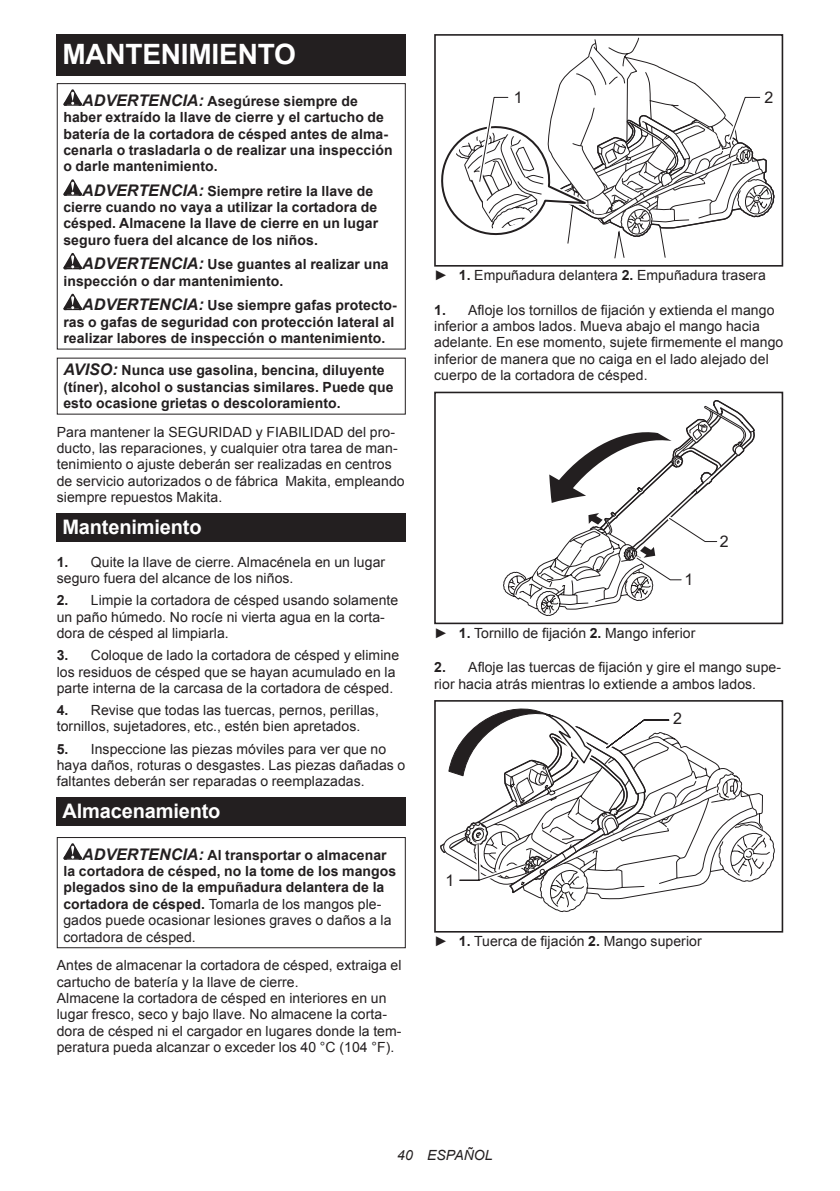
<style>
.page{position:relative;width:840px;height:1191px;background:#fff}
.page>*{position:absolute;margin:0;border:0;box-sizing:border-box;transform-origin:0 0}
.t1{font:700 28px "Arial";letter-spacing:-.01em;color:#fff}
.t2{font:700 20px "Arial";letter-spacing:-.01em;color:#fff}
.t3{font:16px "Arial";color:#231f20}
.t4{font:14px/16.4px "Arial";letter-spacing:.005em;color:#231f20}
.t5{font:700 14px/16.4px "Arial";letter-spacing:.005em;color:#231f20}
.t6{font:italic 14px "Arial";letter-spacing:.005em;color:#231f20}
.s1{font-style:italic;font-size:16px}
.s2{font-weight:700}
.s3{font-weight:400}
</style>
<div class="page">
<div style="left:57px;top:34px;width:348px;height:41px;background:#231f20"></div>
<svg style="left:63px;top:89px;width:19px;height:17px"></svg>
<svg style="left:63px;top:179px;width:19px;height:17px"></svg>
<svg style="left:63px;top:253px;width:19px;height:16px"></svg>
<svg style="left:63px;top:294px;width:19px;height:16px"></svg>
<div style="left:57px;top:83px;width:348px;height:266px;border:1px solid #231f20"></div>
<div style="left:57px;top:513px;width:348px;height:29px;background:#231f20"></div>
<div style="left:57px;top:797px;width:348px;height:29px;background:#231f20"></div>
<svg style="left:63px;top:843px;width:19px;height:16px"></svg>
<div style="left:57px;top:837px;width:348px;height:111px;border:1px solid #231f20"></div>
<div style="left:434px;top:34px;width:348px;height:233px;border:2px solid #231f20"></div>
<svg style="left:434px;top:37px;width:340px;height:222px"></svg>
<div style="left:434px;top:392px;width:348px;height:232px;border:2px solid #231f20"></div>
<svg style="left:503px;top:400px;width:252px;height:216px"></svg>
<svg style="left:533px;top:765px;width:241px;height:147px"></svg>
<svg style="left:735px;top:793px;width:27px;height:98px"></svg>
<div style="left:434px;top:700px;width:348px;height:232px;border:2px solid #231f20"></div>
<svg style="left:438px;top:700px;width:280px;height:195px"></svg>
<h1 class="t1" style="left:62px;top:35px;width:235px">MANTENIMIENTO</h1>
<p class="t5" style="left:63px;top:93px;width:330px;text-indent:19px"><span class="s1">ADVERTENCIA:</span> Asegúrese siempre de haber extraído la llave de cierre y el cartucho de batería de la cortadora de césped antes de alma&shy;cenarla o trasladarla o de realizar una inspección o darle mantenimiento.</p>
<p class="t5" style="left:63px;top:183px;width:316px;text-indent:19px"><span class="s1">ADVERTENCIA:</span> Siempre retire la llave de cierre cuando no vaya a utilizar la cortadora de césped. Almacene la llave de cierre en un lugar seguro fuera del alcance de los niños.</p>
<p class="t5" style="left:63px;top:257px;width:326px;text-indent:19px"><span class="s1">ADVERTENCIA:</span> Use guantes al realizar una inspección o dar mantenimiento.</p>
<p class="t5" style="left:63px;top:297px;width:335px;text-indent:19px"><span class="s1">ADVERTENCIA:</span> Use siempre gafas protecto&shy;ras o gafas de seguridad con protección lateral al realizar labores de inspección o mantenimiento.</p>
<p class="t5" style="left:63px;top:362px;width:331px"><span class="s1">AVISO:</span> Nunca use gasolina, bencina, diluyente (tíner), alcohol o sustancias similares. Puede que esto ocasione grietas o descoloramiento.</p>
<p class="t4" style="left:57px;top:424px;width:349px">Para mantener la SEGURIDAD y FIABILIDAD del pro&shy;ducto, las reparaciones, y cualquier otra tarea de man&shy;tenimiento o ajuste deberán ser realizadas en centros de servicio autorizados o de fábrica Makita, empleando siempre repuestos Makita.</p>
<h2 class="t2" style="left:62px;top:513px;width:141px">Mantenimiento</h2>
<p class="t4" style="left:57px;top:554px;width:330px"><span class="s2">1.</span> Quite la llave de cierre. Almacénela en un lugar seguro fuera del alcance de los niños.</p>
<p class="t4" style="left:57px;top:592px;width:343px"><span class="s2">2.</span> Limpie la cortadora de césped usando solamente un paño húmedo. No rocíe ni vierta agua en la corta&shy;dora de césped al limpiarla.</p>
<p class="t4" style="left:57px;top:647px;width:344px"><span class="s2">3.</span> Coloque de lado la cortadora de césped y elimine los residuos de césped que se hayan acumulado en la parte interna de la carcasa de la cortadora de césped.</p>
<p class="t4" style="left:57px;top:702px;width:323px"><span class="s2">4.</span> Revise que todas las tuercas, pernos, perillas, tornillos, sujetadores, etc., estén bien apretados.</p>
<p class="t4" style="left:57px;top:740px;width:350px"><span class="s2">5.</span> Inspeccione las piezas móviles para ver que no haya daños, roturas o desgastes. Las piezas dañadas o faltantes deberán ser reparadas o reemplazadas.</p>
<h2 class="t2" style="left:62px;top:797px;width:159px">Almacenamiento</h2>
<p class="t5" style="left:63px;top:847px;width:334px;text-indent:19px"><span class="s1">ADVERTENCIA:</span> Al transportar o almacenar la cortadora de césped, no la tome de los mangos plegados sino de la empuñadura delantera de la cortadora de césped. <span class="s3">Tomarla de los mangos ple&shy;gados puede ocasionar lesiones graves o daños a la cortadora de césped.</span></p>
<p class="t4" style="left:57px;top:957px;width:346px">Antes de almacenar la cortadora de césped, extraiga el cartucho de batería y la llave de cierre.<br>Almacene la cortadora de césped en interiores en un lugar fresco, seco y bajo llave. No almacene la corta&shy;dora de césped ni el cargador en lugares donde la tem&shy;peratura pueda alcanzar o exceder los 40 °C (104 °F).</p>
<p class="t3" style="left:513px;top:87px;width:10px">1</p>
<p class="t3" style="left:764px;top:87px;width:10px">2</p>
<p class="t4" style="left:434px;top:267px;width:333px">► <span class="s2">1.</span> Empuñadura delantera <span class="s2">2.</span> Empuñadura trasera</p>
<p class="t4" style="left:434px;top:302px;width:350px"><span class="s2">1.</span> Afloje los tornillos de fijación y extienda el mango inferior a ambos lados. Mueva abajo el mango hacia adelante. En ese momento, sujete firmemente el mango inferior de manera que no caiga en el lado alejado del cuerpo de la cortadora de césped.</p>
<p class="t3" style="left:684px;top:569px;width:10px">1</p>
<p class="t3" style="left:719px;top:530px;width:10px">2</p>
<p class="t4" style="left:434px;top:625px;width:262px">► <span class="s2">1.</span> Tornillo de fijación <span class="s2">2.</span> Mango inferior</p>
<p class="t4" style="left:434px;top:659px;width:348px"><span class="s2">2.</span> Afloje las tuercas de fijación y gire el mango supe&shy;rior hacia atrás mientras lo extiende a ambos lados.</p>
<p class="t3" style="left:445px;top:870px;width:10px">1</p>
<p class="t3" style="left:672px;top:708px;width:10px">2</p>
<p class="t4" style="left:434px;top:933px;width:269px">► <span class="s2">1.</span> Tuerca de fijación <span class="s2">2.</span> Mango superior</p>
<p class="t6" style="left:397px;top:1146px;width:97px">40 ESPAÑOL</p>
</div>
